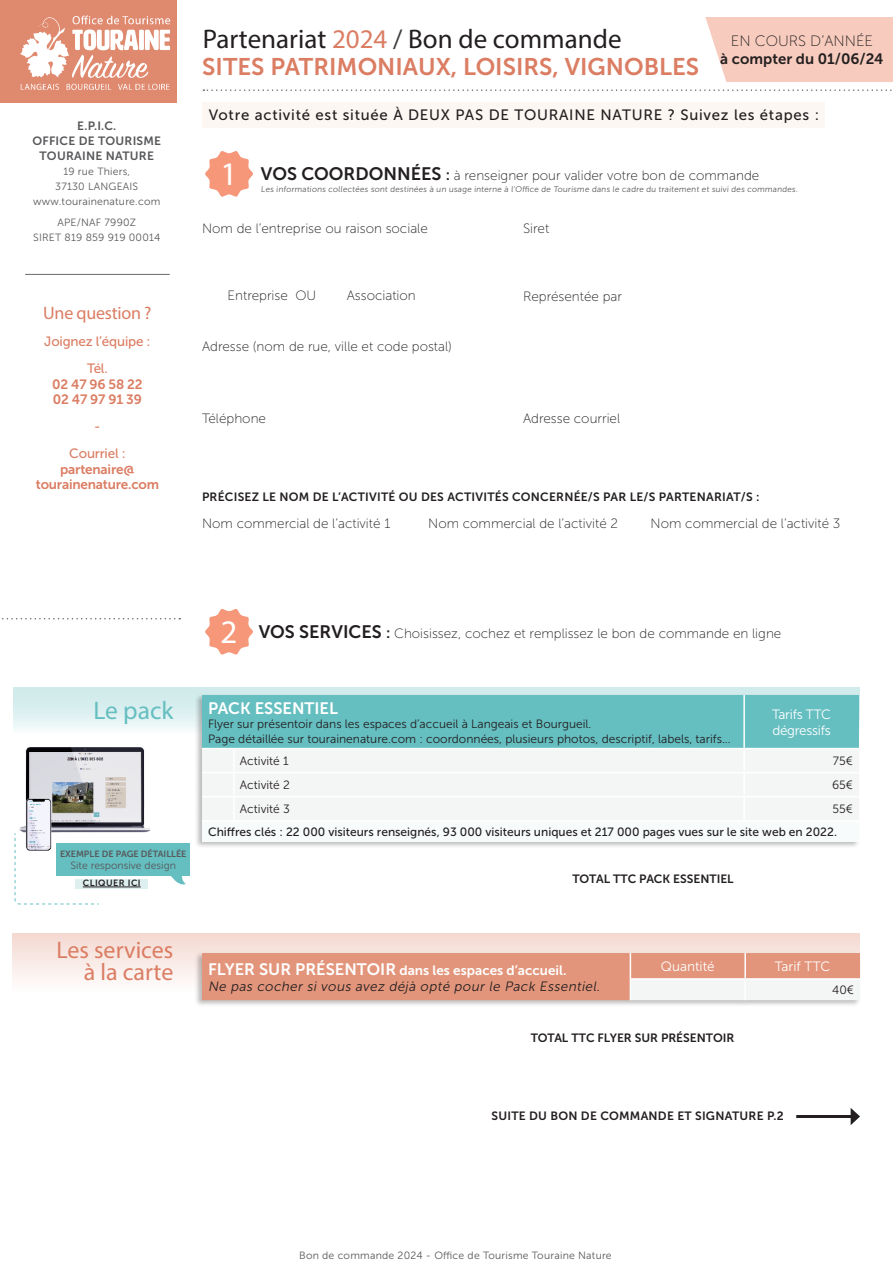
<style>
.page{position:relative;width:893px;height:1263px;background:#fff}
.page>*{position:absolute;margin:0;border:0;box-sizing:border-box;transform-origin:0 0}
.t1{font:33px "Myriad Pro";color:#fff}
.t2{font:27px "Myriad Pro";color:#231f20}
.t3{font:25.5px "Myriad Pro";color:#65bec0}
.t4{font:24px "Museo Sans 700";color:#db7d63}
.t5{font:24px "Myriad Pro";color:#db7d63}
.t6{font:18px "Myriad Pro";letter-spacing:-.015em;color:#db7d63}
.t7{font:16.5px "Museo Sans 700";color:#fff}
.t8{font:15px "Museo Sans 500";letter-spacing:.05em;color:#231f20}
.t9{font:15px "Museo Sans 700";color:#231f20}
.t10{font:15px "Museo Sans 100";color:#231f20}
.t11{font:13.5px "Museo Sans 100";color:#231f20}
.t12{font:13.5px/15.5px "Museo Sans 700";letter-spacing:-.015em;color:#db7d63;text-align:center}
.t13{font:italic 13.5px "Museo Sans 300";color:#231f20}
.t14{font:13.5px "Museo Sans 700";color:#fff}
.t15{font:13.5px "Museo Sans 500";letter-spacing:-.015em;color:#db7d63}
.t16{font:13.5px/15.6px "Museo Sans 300";letter-spacing:-.02em;color:#fff}
.t17{font:13.5px "Museo Sans 300";color:#fff}
.t18{font:12px "Museo Sans 300";color:#231f20}
.t19{font:12px "Museo Sans 700";letter-spacing:.02em;color:#231f20}
.t20{font:12px "Museo Sans 500";color:#231f20}
.t21{font:12px "Museo Sans 700";color:#231f20}
.t22{font:12px "Museo Sans 700";letter-spacing:.02em;color:#57585a}
.t23{font:10.5px "Museo Sans 300";letter-spacing:.02em;color:#57585a}
.t24{font:10.5px "Museo Sans 300";color:#57585a}
.t25{font:9px "Museo Sans 700";color:#57585a}
.t26{font:9px "Museo Sans 700";letter-spacing:.05em;color:#231f20}
.t27{font:8.25px "Museo Sans 300";color:#57585a}
.s1{color:#db7d63}
.s2{color:#3c3c3d}
.s3{font-family:"Museo Sans 700";font-size:18px}
.s4{font-family:"Museo Sans 700";font-size:15px}
.s5{font-size:16.5px}
</style>
<div class="page">
<div style="left:203px;top:102px;width:622px;height:26px;background:#fdf7f3"></div>
<svg style="left:203px;top:89px;width:689px;height:2px"></svg>
<svg style="left:205px;top:151px;width:48px;height:46px"></svg>
<hr style="left:25px;top:274px;width:145px;height:1px;background:#69696c">
<svg style="left:205px;top:609px;width:48px;height:46px"></svg>
<svg style="left:2px;top:618px;width:178px;height:1px"></svg>
<div style="left:0;top:0;width:176px;height:102px;background:#df896e"></div>
<img style="left:20px;top:15px;width:151px;height:75px">
<img style="left:19px;top:747px;width:132px;height:86px">
<div style="left:76px;top:879px;width:72px;height:9px;background:#deeff0"></div>
<hr style="left:83px;top:887px;width:58px;height:1px;background:#231f20">
<svg style="left:168px;top:875px;width:18px;height:10px"></svg>
<div style="left:57px;top:843px;width:133px;height:32px;background:#65bec0"></div>
<svg style="left:14px;top:833px;width:85px;height:72px"></svg>
<div style="left:13px;top:688px;width:846px;height:46px;background:linear-gradient(to bottom,#c9e8e9,#f4fafa)"></div>
<div style="left:194px;top:693px;width:666px;height:156px;background:#231f20;opacity:.3"></div>
<div style="left:202px;top:695px;width:657px;height:53px;background:#65bec0"></div>
<div style="left:202px;top:749px;width:657px;height:71px;background:#f4f5f5"></div>
<div style="left:202px;top:821px;width:657px;height:21px;background:#f7fbfb"></div>
<hr style="left:202px;top:748px;width:32px;height:1px;background:#fff">
<hr style="left:234px;top:748px;width:510px;height:1px;background:#fff">
<hr style="left:233px;top:749px;width:2px;height:23px;background:#fff">
<hr style="left:743px;top:749px;width:2px;height:23px;background:#fff">
<hr style="left:202px;top:772px;width:32px;height:1px;background:#fff">
<hr style="left:234px;top:772px;width:510px;height:1px;background:#fff">
<hr style="left:233px;top:773px;width:2px;height:23px;background:#fff">
<hr style="left:744px;top:772px;width:115px;height:1px;background:#fff">
<hr style="left:743px;top:773px;width:2px;height:23px;background:#fff">
<hr style="left:202px;top:796px;width:32px;height:1px;background:#fff">
<hr style="left:234px;top:796px;width:510px;height:1px;background:#fff">
<hr style="left:233px;top:797px;width:2px;height:23px;background:#fff">
<hr style="left:744px;top:796px;width:115px;height:1px;background:#fff">
<hr style="left:743px;top:797px;width:2px;height:23px;background:#fff">
<hr style="left:743px;top:695px;width:2px;height:53px;background:#fff">
<hr style="left:744px;top:748px;width:115px;height:1px;background:#fff">
<hr style="left:202px;top:820px;width:32px;height:1px;background:#fff">
<hr style="left:234px;top:820px;width:510px;height:1px;background:#fff">
<hr style="left:744px;top:820px;width:115px;height:1px;background:#fff">
<div style="left:13px;top:933px;width:847px;height:59px;background:linear-gradient(to bottom,#f4d8d0,#fefefd)"></div>
<div style="left:194px;top:951px;width:667px;height:57px;background:#231f20;opacity:.3"></div>
<svg style="left:202px;top:953px;width:658px;height:47px"></svg>
<hr style="left:744px;top:953px;width:2px;height:25px;background:#fff">
<hr style="left:744px;top:980px;width:2px;height:20px;background:#fff">
<hr style="left:796px;top:1115px;width:57px;height:3px;background:#231f20">
<svg style="left:851px;top:1108px;width:9px;height:17px"></svg>
<div style="left:705px;top:17px;width:188px;height:65px;background:#f7cbbd"></div>
<p class="t22" style="left:77px;top:120px;width:40px">E.P.I.C.</p>
<p class="t22" style="left:32px;top:135px;width:130px">OFFICE DE TOURISME</p>
<p class="t22" style="left:40px;top:150px;width:116px">TOURAINE NATURE</p>
<p class="t23" style="left:63px;top:166px;width:68px">19 rue Thiers,</p>
<p class="t23" style="left:55px;top:181px;width:85px">37130 LANGEAIS</p>
<p class="t23" style="left:33px;top:196px;width:129px">www.tourainenature.com</p>
<p class="t23" style="left:57px;top:217px;width:80px">APE/NAF 7990Z</p>
<p class="t23" style="left:33px;top:232px;width:129px">SIRET 819 859 919 00014</p>
<p class="t6" style="left:43px;top:302px;width:110px">Une question ?</p>
<p class="t15" style="left:44px;top:334px;width:108px">Joignez l’équipe :</p>
<p class="t15" style="left:87px;top:361px;width:22px">Tél.</p>
<p class="t12" style="left:52px;top:376px;width:92px">02 47 96 58 22</p>
<p class="t12" style="left:53px;top:392px;width:91px">02 47 97 91 39</p>
<p class="t15" style="left:94px;top:419px;width:8px">-</p>
<p class="t15" style="left:69px;top:446px;width:58px">Courriel :</p>
<p class="t12" style="left:36px;top:461px;width:125px">partenaire@ tourainenature.com</p>
<p class="t2" style="left:203px;top:22px;width:420px">Partenariat <span class="s1">2024</span> <span class="s2">/</span> Bon de commande</p>
<p class="t4" style="left:202px;top:53px;width:498px">SITES PATRIMONIAUX, LOISIRS, VIGNOBLES</p>
<p class="t8" style="left:209px;top:106px;width:612px">Votre activité est située À DEUX PAS DE TOURAINE NATURE ? Suivez les étapes :</p>
<p class="t10" style="left:731px;top:33px;width:144px">EN COURS D’ANNÉE</p>
<p class="t9" style="left:720px;top:51px;width:165px">à compter du 01/06/24</p>
<p class="t1" style="left:221px;top:154px;width:18px">1</p>
<p class="t11" style="left:261px;top:169px;width:500px"><span class="s3">VOS COORDONNÉES</span> <span class="s4">:</span> à renseigner pour valider votre bon de commande</p>
<p class="t27" style="left:261px;top:185px;width:539px">Les informations collectées sont destinées à un usage interne à l’Office de Tourisme dans le cadre du traitement et suivi des commandes.</p>
<p class="t11" style="left:202px;top:221px;width:227px">Nom de l’entreprise ou raison sociale</p>
<p class="t11" style="left:523px;top:221px;width:28px">Siret</p>
<p class="t11" style="left:228px;top:288px;width:90px">Entreprise OU</p>
<p class="t11" style="left:347px;top:288px;width:71px">Association</p>
<p class="t11" style="left:202px;top:339px;width:251px">Adresse (nom de rue, ville et code postal)</p>
<p class="t11" style="left:523px;top:289px;width:100px">Représentée par</p>
<p class="t11" style="left:202px;top:411px;width:65px">Téléphone</p>
<p class="t11" style="left:523px;top:411px;width:99px">Adresse courriel</p>
<p class="t19" style="left:202px;top:490px;width:559px">PRÉCISEZ LE NOM DE L’ACTIVITÉ OU DES ACTIVITÉS CONCERNÉE/S PAR LE/S PARTENARIAT/S :</p>
<p class="t11" style="left:202px;top:516px;width:190px">Nom commercial de l’activité 1</p>
<p class="t11" style="left:428px;top:516px;width:191px">Nom commercial de l’activité 2</p>
<p class="t11" style="left:651px;top:516px;width:191px">Nom commercial de l’activité 3</p>
<p class="t1" style="left:221px;top:611px;width:18px">2</p>
<p class="t11" style="left:259px;top:626px;width:524px"><span class="s3">VOS SERVICES</span> <span class="s4">:</span> Choisissez, cochez et remplissez le bon de commande en ligne</p>
<p class="t3" style="left:93px;top:695px;width:82px">Le pack</p>
<p class="t7" style="left:208px;top:699px;width:131px">PACK ESSENTIEL</p>
<p class="t18" style="left:208px;top:717px;width:385px">Flyer sur présentoir dans les espaces d’accueil à Langeais et Bourgueil.</p>
<p class="t18" style="left:208px;top:732px;width:524px">Page détaillée sur tourainenature.com : coordonnées, plusieurs photos, descriptif, labels, tarifs...</p>
<p class="t16" style="left:772px;top:707px;width:60px">Tarifs TTC dégressifs</p>
<p class="t25" style="left:60px;top:848px;width:128px">EXEMPLE DE PAGE DÉTAILLÉE</p>
<p class="t24" style="left:70px;top:860px;width:107px">Site responsive design</p>
<p class="t18" style="left:240px;top:755px;width:50px">Activité 1</p>
<p class="t18" style="left:833px;top:754px;width:22px">75€</p>
<p class="t18" style="left:240px;top:779px;width:52px">Activité 2</p>
<p class="t18" style="left:832px;top:778px;width:22px">65€</p>
<p class="t18" style="left:240px;top:803px;width:52px">Activité 3</p>
<p class="t18" style="left:832px;top:803px;width:22px">55€</p>
<p class="t20" style="left:208px;top:825px;width:630px">Chiffres clés : 22 000 visiteurs renseignés, 93 000 visiteurs uniques et 217 000 pages vues sur le site web en 2022.</p>
<p class="t26" style="left:83px;top:878px;width:59px">CLIQUER ICI</p>
<p class="t21" style="left:572px;top:872px;width:163px">TOTAL TTC PACK ESSENTIEL</p>
<p class="t5" style="left:57px;top:935px;width:118px">Les services</p>
<p class="t5" style="left:84px;top:957px;width:91px">à la carte</p>
<p class="t14" style="left:208px;top:962px;width:360px"><span class="s5">FLYER SUR PRÉSENTOIR</span> dans les espaces d’accueil.</p>
<p class="t13" style="left:208px;top:979px;width:396px">Ne pas cocher si vous avez déjà opté pour le Pack Essentiel.</p>
<p class="t17" style="left:661px;top:959px;width:55px">Quantité</p>
<p class="t17" style="left:775px;top:959px;width:57px">Tarif TTC</p>
<p class="t18" style="left:832px;top:983px;width:23px">40€</p>
<p class="t21" style="left:531px;top:1032px;width:205px">TOTAL TTC FLYER SUR PRÉSENTOIR</p>
<p class="t19" style="left:491px;top:1109px;width:294px">SUITE DU BON DE COMMANDE ET SIGNATURE P.2</p>
<p class="t23" style="left:299px;top:1250px;width:314px">Bon de commande 2024 - Office de Tourisme Touraine Nature</p>
</div>
